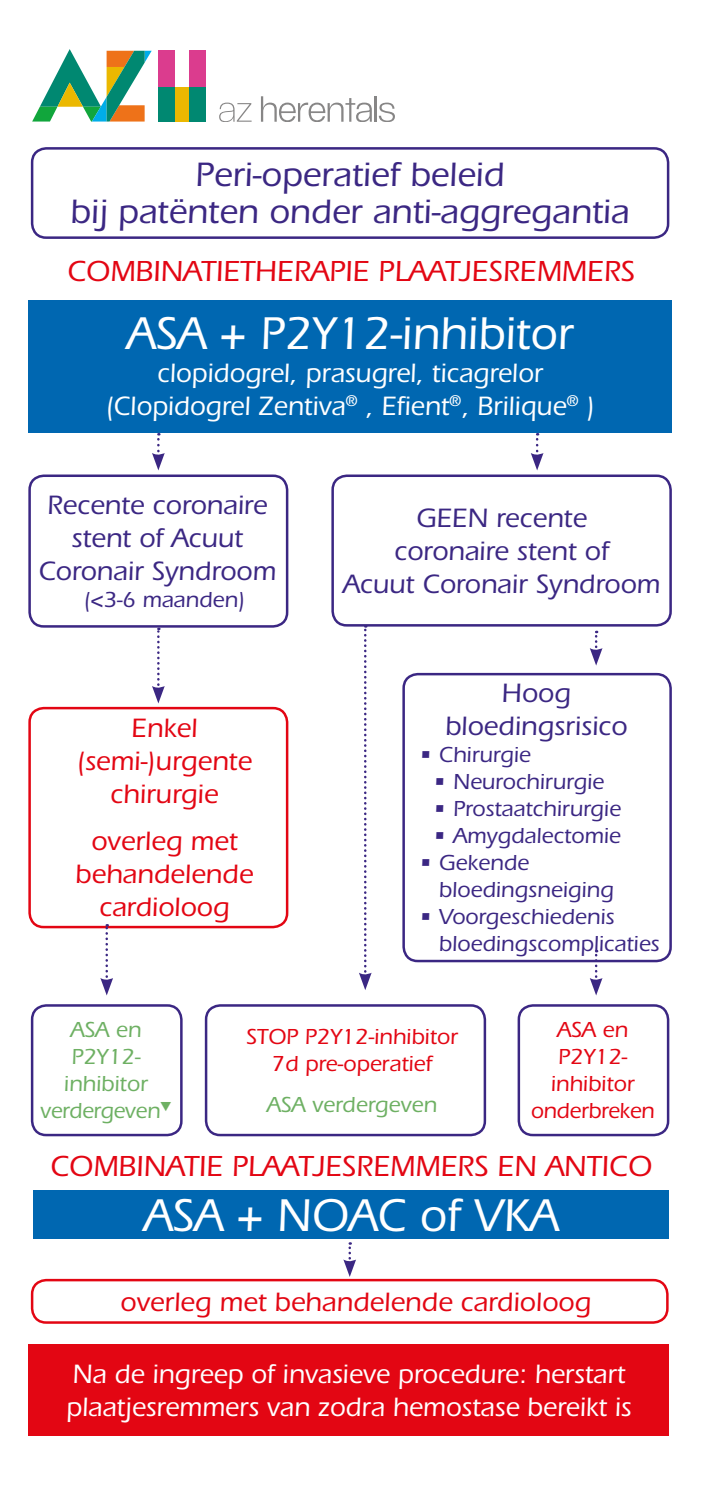
<style>
.page{position:relative;width:702px;height:1489px;background:#fff}
.page>*{position:absolute;margin:0;border:0;box-sizing:border-box;transform-origin:0 0}
.t1{font:500 47.5px "ITC Eras Std";color:#fff}
.t2{font:500 35px/37.5px "ITC Eras Std";color:#3b2783;text-align:center}
.t3{font:500 30px "ITC Eras Std";color:#e30613}
.t4{font:500 27.5px/33px "ITC Eras Std";color:#fff;text-align:center}
.t5{font:500 27.5px/33px "ITC Eras Std";color:#3b2783;text-align:center}
.t6{font:500 27.5px/33px "ITC Eras Std";color:#e30613;text-align:center}
.t7{font:500 22.5px/27px "ITC Eras Std";color:#3b2783}
.t8{font:500 22.5px/27px "ITC Eras Std";color:#e30613;text-align:center}
.t9{font:500 22.5px/27px "ITC Eras Std";color:#6eb063;text-align:center}
</style>
<div class="page">
<div style="left:28px;top:474px;width:260px;height:153px;border:2px solid #3b2783;border-radius:14px"></div>
<div style="left:31px;top:1004px;width:152px;height:132px;border:2px solid #3b2783;border-radius:14px"></div>
<div style="left:517px;top:1004px;width:152px;height:132px;border:2px solid #3b2783;border-radius:14px"></div>
<div style="left:205px;top:1004px;width:281px;height:132px;border:2px solid #3b2783;border-radius:14px"></div>
<div style="left:28px;top:706px;width:260px;height:222px;border:2px solid #e30613;border-radius:14px"></div>
<div style="left:31px;top:1278px;width:637px;height:45px;border:2px solid #e30613;border-radius:14px"></div>
<div style="left:331px;top:474px;width:340px;height:152px;border:2px solid #3b2783;border-radius:14px"></div>
<div style="left:402px;top:673px;width:269px;height:289px;border:2px solid #3b2783;border-radius:14px"></div>
<div style="left:28px;top:300px;width:643px;height:132px;background:#0067b1"></div>
<div style="left:33px;top:1190px;width:635px;height:48px;background:#0067b1"></div>
<div style="left:28px;top:1343px;width:641px;height:92px;background:#e30613"></div>
<svg style="left:152px;top:433px;width:13px;height:37px"></svg>
<svg style="left:152px;top:627px;width:13px;height:76px"></svg>
<svg style="left:530px;top:433px;width:13px;height:37px"></svg>
<svg style="left:589px;top:949px;width:13px;height:46px"></svg>
<svg style="left:589px;top:630px;width:13px;height:35px"></svg>
<svg style="left:359px;top:625px;width:12px;height:365px"></svg>
<svg style="left:100px;top:924px;width:13px;height:71px"></svg>
<svg style="left:343px;top:1242px;width:13px;height:34px"></svg>
<div style="left:31px;top:147px;width:638px;height:92px;border:2px solid #3b2783;border-radius:14px"></div>
<svg style="left:219px;top:103px;width:32px;height:19px"></svg>
<svg style="left:261px;top:96px;width:111px;height:26px"></svg>
<hr style="left:374px;top:96px;width:3px;height:26px;background:#878686">
<svg style="left:379px;top:103px;width:16px;height:19px"></svg>
<div style="left:189px;top:51px;width:16px;height:36px;background:#db3c8e"></div>
<div style="left:159px;top:51px;width:16px;height:36px;background:#db3c8e"></div>
<div style="left:175px;top:87px;width:14px;height:34px;background:#ebb800"></div>
<svg style="left:32px;top:49px;width:120px;height:72px"></svg>
<div style="left:159px;top:87px;width:16px;height:34px;background:#008871"></div>
<div style="left:189px;top:87px;width:16px;height:34px;background:#008871"></div>
<p class="t2" style="left:70px;top:156px;width:560px">Peri-operatief beleid<br>bij patënten onder anti-aggregantia</p>
<p class="t3" style="left:67px;top:254px;width:569px">COMBINATIETHERAPIE PLAATJESREMMERS</p>
<h1 class="t1" style="left:127px;top:307px;width:448px">ASA + P2Y12-inhibitor</h1>
<p class="t4" style="left:105px;top:357px;width:491px">clopidogrel, prasugrel, ticagrelor (Clopidogrel Zentiva<sup>®</sup> , Efient<sup>®</sup>, Brilique<sup>®</sup> )</p>
<p class="t5" style="left:38px;top:488px;width:239px">Recente coronaire stent of Acuut<br>Coronair Syndroom</p>
<p class="t7" style="left:84px;top:586px;width:163px">(&lt;3-6 maanden)</p>
<p class="t6" style="left:77px;top:711px;width:177px">Enkel (semi-)urgente chirurgie</p>
<p class="t6" style="left:75px;top:825px;width:179px">overleg met behandelende cardioloog</p>
<p class="t5" style="left:343px;top:501px;width:319px">GEEN recente<br>coronaire stent of<br>Acuut Coronair Syndroom</p>
<p class="t5" style="left:445px;top:677px;width:184px">Hoog bloedingsrisico</p>
<p class="t7" style="left:419px;top:741px;width:113px">• Chirurgie</p>
<p class="t7" style="left:433px;top:768px;width:172px">• Neurochirurgie</p>
<p class="t7" style="left:433px;top:795px;width:189px">• Prostaatchirurgie</p>
<p class="t7" style="left:433px;top:822px;width:189px">• Amygdalectomie</p>
<p class="t7" style="left:439px;top:849px;width:176px;text-indent:-20px">• Gekende bloedingsneiging</p>
<p class="t7" style="left:439px;top:903px;width:222px;text-indent:-20px">• Voorgeschiedenis bloedingscomplicaties</p>
<p class="t9" style="left:40px;top:1016px;width:133px">ASA en<br>P2Y12- inhibitor verdergeven▼</p>
<p class="t8" style="left:530px;top:1016px;width:125px">ASA en<br>P2Y12- inhibitor onderbreken</p>
<p class="t8" style="left:246px;top:1022px;width:213px">STOP P2Y12-inhibitor<br>7d pre-operatief</p>
<p class="t9" style="left:267px;top:1091px;width:172px">ASA verdergeven</p>
<p class="t3" style="left:50px;top:1148px;width:603px">COMBINATIE PLAATJESREMMERS EN ANTICO</p>
<h1 class="t1" style="left:144px;top:1188px;width:416px">ASA + NOAC of VKA</h1>
<p class="t6" style="left:120px;top:1285px;width:472px">overleg met behandelende cardioloog</p>
<p class="t4" style="left:66px;top:1357px;width:566px;text-align:left">Na de ingreep of invasieve procedure: herstart plaatjesremmers van zodra hemostase bereikt is</p>
</div>
